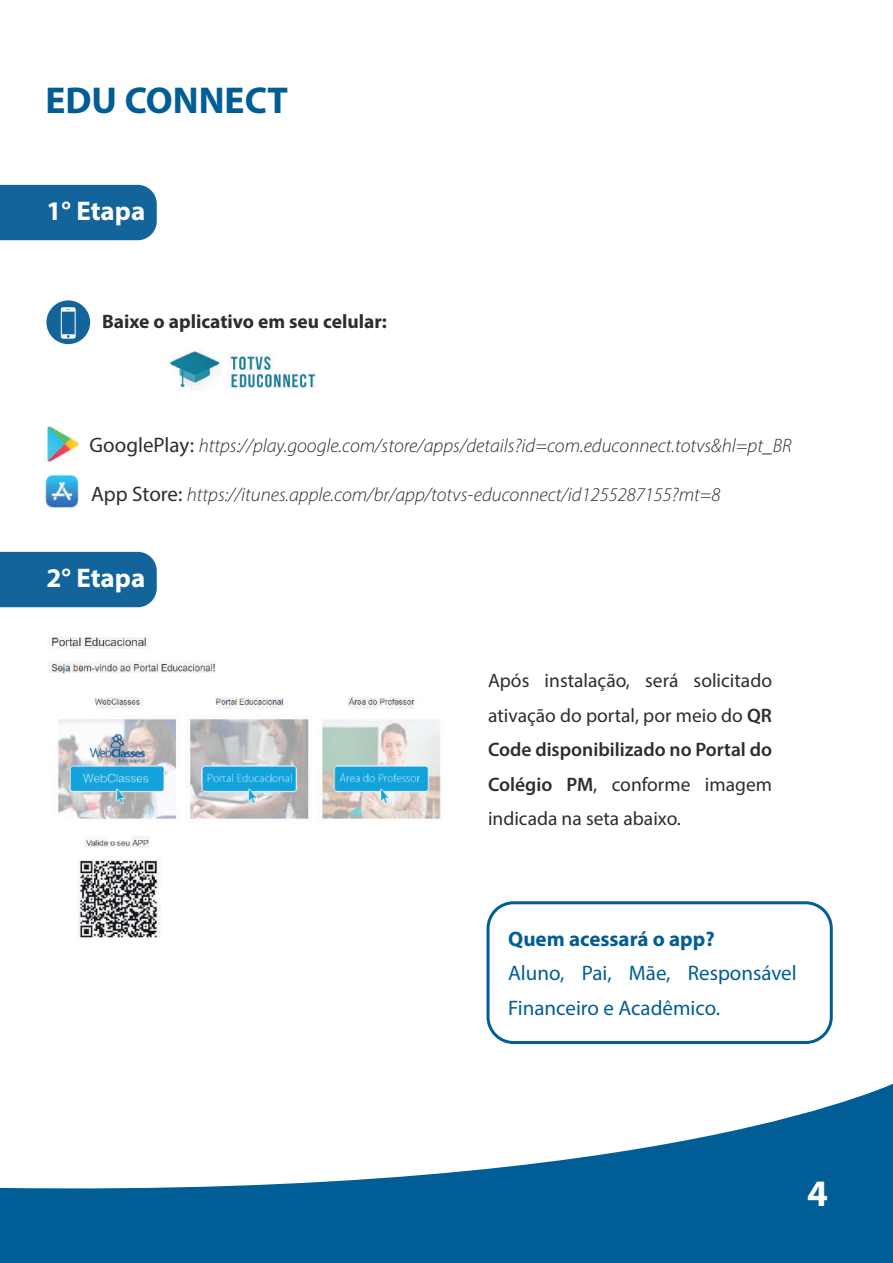
<style>
.page{position:relative;width:893px;height:1263px;background:#fff}
.page>*{position:absolute;margin:0;border:0;box-sizing:border-box;transform-origin:0 0}
.t1{font:700 37.5px "Myriad Pro";color:#005d95}
.t2{font:700 37.5px "Myriad Pro";color:#fff}
.t3{font:700 27px "Myriad Pro";color:#fff}
.t4{font:21px/34.5px "Myriad Pro";color:#005d95}
.t5{font:700 21px "Myriad Pro";color:#005d95}
.t6{font:italic 300 19.5px "Myriad Pro";color:#2a2e31}
.t7{font:19.5px/34.5px "Myriad Pro";color:#2a2e31;text-align:justify}
.t8{font:700 19.5px "Myriad Pro";color:#2a2e31}
.s1{font-weight:400;font-style:normal;font-size:21px}
.s2{font-weight:600}
</style>
<div class="page">
<div style="left:0;top:185px;width:157px;height:55px;background:#13649a"></div>
<div style="left:0;top:552px;width:157px;height:55px;background:#13649a"></div>
<div style="left:486px;top:901px;width:347px;height:143px;border:3px solid #005d95;border-radius:26px"></div>
<div style="left:46px;top:300px;width:44px;height:44px;background:#13649a;border-radius:50%"></div>
<svg style="left:61px;top:307px;width:15px;height:32px"></svg>
<img style="left:227px;top:353px;width:90px;height:36px">
<img style="left:168px;top:349px;width:53px;height:41px">
<img style="left:45px;top:426px;width:34px;height:36px">
<img style="left:45px;top:475px;width:34px;height:33px">
<img style="left:47px;top:637px;width:394px;height:301px">
<svg style="left:0;top:1083px;width:893px;height:180px;fill:#005d95"></svg>
<h1 class="t1" style="left:46px;top:76px;width:244px">EDU CONNECT</h1>
<h2 class="t3" style="left:46px;top:193px;width:100px">1° Etapa</h2>
<p class="t8" style="left:102px;top:309px;width:286px">Baixe o aplicativo em seu celular:</p>
<p class="t6" style="left:90px;top:433px;width:704px"><span class="s1">GooglePlay:</span> https://play.google.com/store/apps/details?id=com.educonnect.totvs&amp;hl=pt_BR</p>
<p class="t6" style="left:91px;top:483px;width:631px"><span class="s1">App Store:</span> https://itunes.apple.com/br/app/totvs-educonnect/id1255287155?mt=8</p>
<h2 class="t3" style="left:46px;top:560px;width:100px">2° Etapa</h2>
<p class="t7" style="left:488px;top:663px;width:286px">Após instalação, será solicitado ativação do portal, por meio do <span class="s2">QR Code disponibilizado no Portal do Colégio PM</span>, conforme imagem indicada na seta abaixo.</p>
<p class="t5" style="left:508px;top:925px;width:208px">Quem acessará o app?</p>
<p class="t4" style="left:508px;top:956px;width:290px">Aluno, Pai, Mãe, Responsável<br>Financeiro e Acadêmico.</p>
<h1 class="t2" style="left:807px;top:1169px;width:22px">4</h1>
</div>
